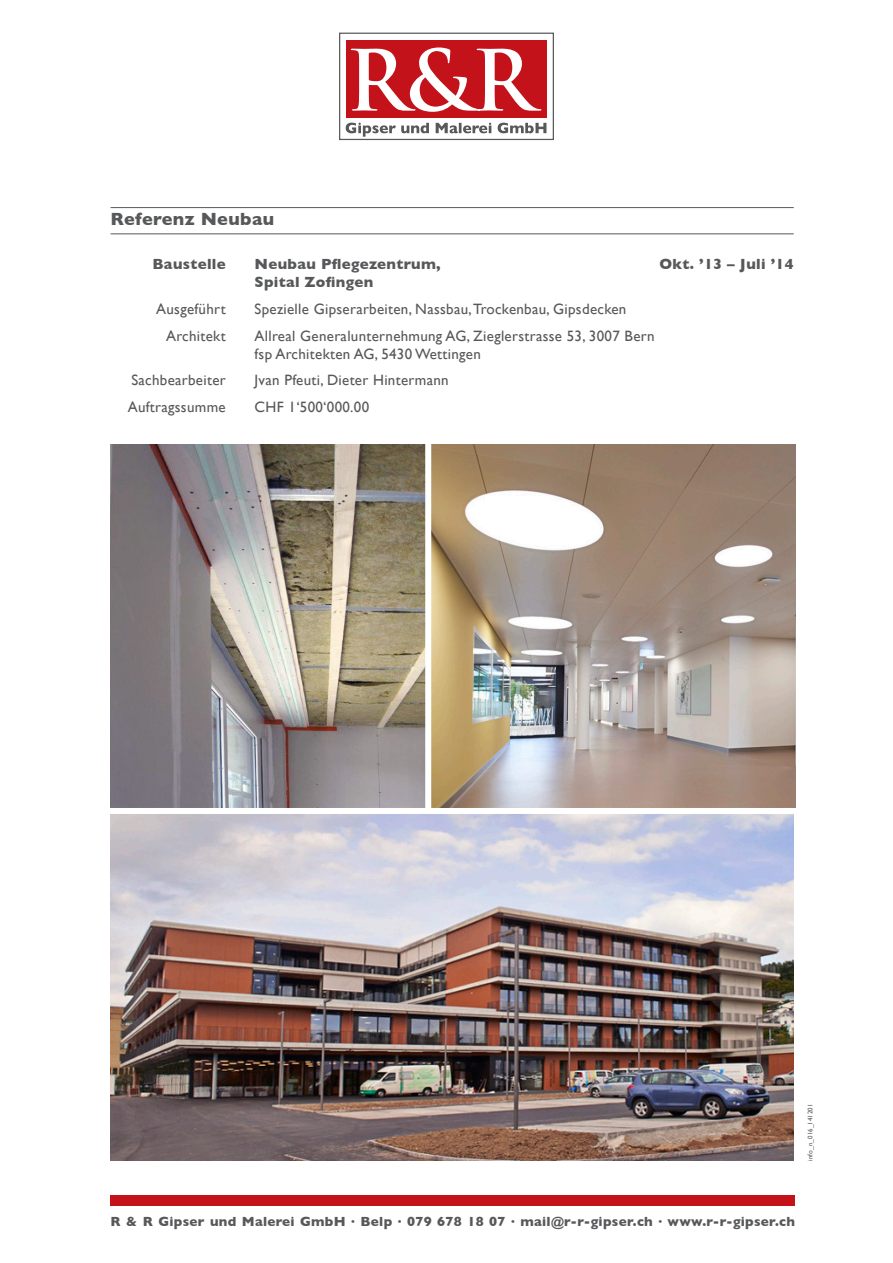
<style>
.page{position:relative;width:893px;height:1263px;background:#fff}
.page>*{position:absolute;margin:0;border:0;box-sizing:border-box;transform-origin:0 0}
.t1{font:700 18px "Gill Sans";letter-spacing:.02em;color:#57585a}
.t2{font:15px/18px "Gill Sans";letter-spacing:.02em;color:#57585a}
.t3{font:700 15px "Gill Sans";letter-spacing:.02em;color:#57585a}
.t4{font:700 13.5px "Gill Sans";letter-spacing:.02em;color:#57585a}
.t5{font:6.75px "Gill Sans";letter-spacing:.02em;color:#57585a}
</style>
<div class="page">
<div style="left:111px;top:1196px;width:684px;height:10px;background:#c4121a"></div>
<div style="left:339px;top:33px;width:215px;height:107px;background:#fff;border:1px solid #57585a"></div>
<div style="left:346px;top:40px;width:201px;height:77px;background:#c4121a"></div>
<svg style="left:346px;top:123px;width:200px;height:14px"></svg>
<svg style="left:351px;top:47px;width:190px;height:65px"></svg>
<hr style="left:111px;top:207px;width:683px;height:1px;background:#57585a">
<hr style="left:111px;top:233px;width:683px;height:1px;background:#57585a">
<img style="left:111px;top:444px;width:314px;height:364px">
<img style="left:431px;top:444px;width:364px;height:364px">
<img style="left:111px;top:814px;width:683px;height:347px">
<p class="t1" style="left:111px;top:208px;width:165px">Referenz Neubau</p>
<p class="t3" style="left:152px;top:256px;width:75px">Baustelle</p>
<p class="t3" style="left:255px;top:256px;width:188px">Neubau Pflegezentrum,</p>
<p class="t3" style="left:659px;top:256px;width:136px">Okt. ’13 – Juli ’14</p>
<p class="t3" style="left:255px;top:274px;width:120px">Spital Zofingen</p>
<p class="t2" style="left:156px;top:300px;width:71px">Ausgeführt</p>
<p class="t2" style="left:255px;top:300px;width:373px">Spezielle Gipserarbeiten, Nassbau, Trockenbau, Gipsdecken</p>
<p class="t2" style="left:166px;top:326px;width:61px">Architekt</p>
<p class="t2" style="left:255px;top:326px;width:402px">Allreal Generalunternehmung AG, Zieglerstrasse 53, 3007 Bern fsp Architekten AG, 5430 Wettingen</p>
<p class="t2" style="left:131px;top:371px;width:96px">Sachbearbeiter</p>
<p class="t2" style="left:255px;top:371px;width:196px">Jvan Pfeuti, Dieter Hintermann</p>
<p class="t2" style="left:128px;top:397px;width:99px">Auftragssumme</p>
<p class="t2" style="left:255px;top:397px;width:116px">CHF 1‘500‘000.00</p>
<p class="t5" style="left:806px;top:1161px;width:59px;rotate:-90deg">info_n_016_141201</p>
<p class="t4" style="left:111px;top:1213px;width:686px">R &amp; R Gipser und Malerei GmbH · Belp · 079 678 18 07 · mail@r-r-gipser.ch · www.r-r-gipser.ch</p>
</div>
